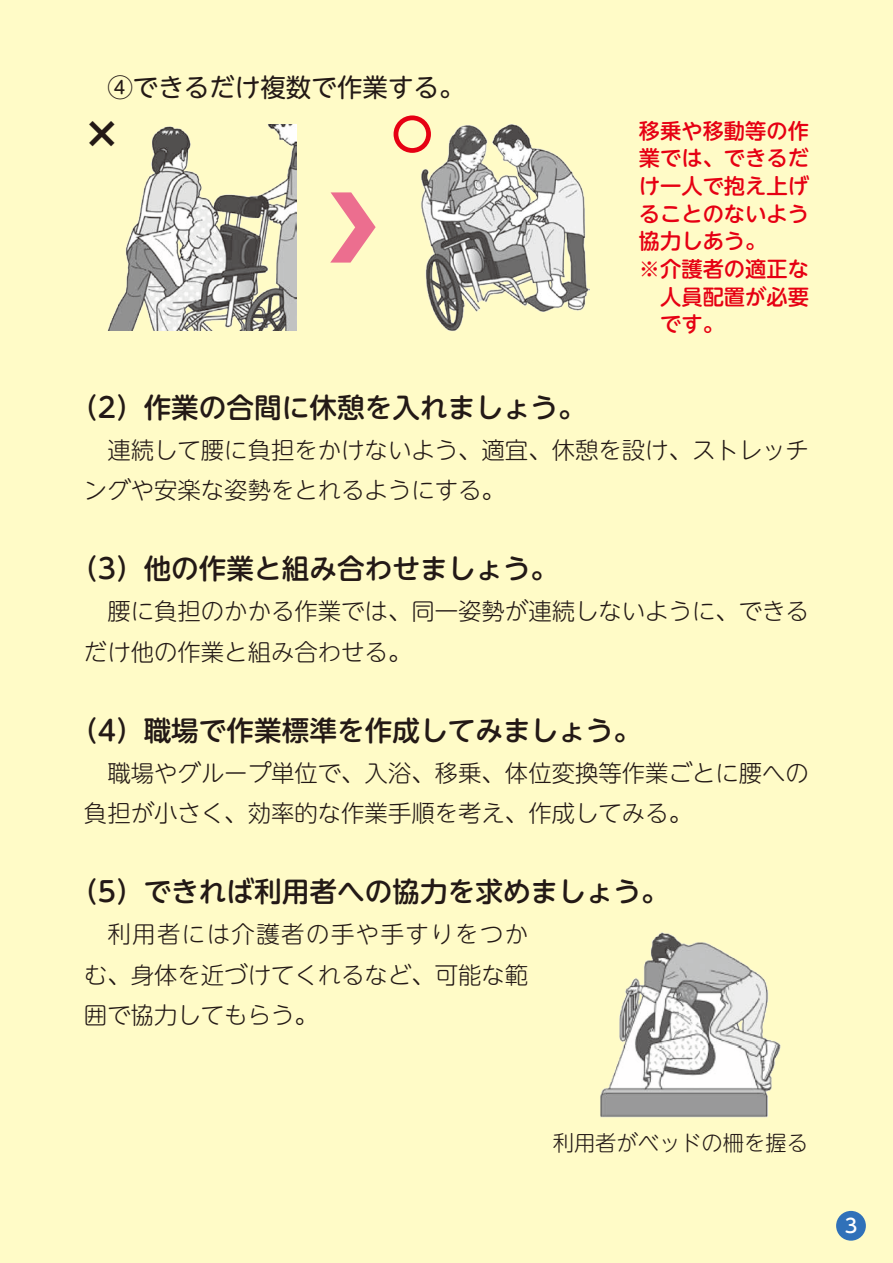
<style>
.page{position:relative;width:893px;height:1263px;background:#fffbc7}
.page>*{position:absolute;margin:0;border:0;box-sizing:border-box;transform-origin:0 0}
.t1{font:700 38.25px "UD Shin Go Pro";color:#231916}
.t2{font:500 27.6px "UD Shin M Go Pro";color:#231916}
.t3{font:25.5px "UD Shin M Go Pro";color:#231916}
.t4{font:300 23.4px/40.3px "UD Shin M Go Pro";color:#231916}
.t5{font:500 21.3px "UD Shin M Go Pro";color:#e60013}
.t6{font:300 21.3px "UD Shin M Go Pro";color:#231916}
.t7{font:500 19.2px "UD Shin M Go Pro";color:#fff}
</style>
<div class="page">
<img style="left:108px;top:125px;width:188px;height:205px">
<img style="left:421px;top:124px;width:168px;height:207px">
<svg style="left:330px;top:192px;width:46px;height:71px"></svg>
<img style="left:600px;top:932px;width:181px;height:186px">
<svg style="left:393px;top:115px;width:40px;height:40px"></svg>
<div style="left:836px;top:1211px;width:30px;height:30px;background:#3071b9;border-radius:50%"></div>
<p class="t3" style="left:107px;top:66px;width:359px">④できるだけ複数で作業する。</p>
<h1 class="t1" style="left:83px;top:103px;width:40px">×</h1>
<p class="t5" style="left:639px;top:113px;width:172px">移乗や移動等の作</p>
<p class="t5" style="left:639px;top:141px;width:172px">業では、できるだ</p>
<p class="t5" style="left:639px;top:169px;width:172px">け一人で抱え上げ</p>
<p class="t5" style="left:639px;top:196px;width:172px">ることのないよう</p>
<p class="t5" style="left:639px;top:224px;width:129px">協力しあう。</p>
<p class="t5" style="left:639px;top:252px;width:172px">※介護者の適正な</p>
<p class="t5" style="left:660px;top:279px;width:150px">人員配置が必要</p>
<p class="t5" style="left:660px;top:307px;width:65px">です。</p>
<p class="t2" style="left:70px;top:385px;width:517px">（2）作業の合間に休憩を入れましょう。</p>
<p class="t4" style="left:84px;top:428px;width:726px;text-indent:23px">連続して腰に負担をかけないよう、適宜、休憩を設け、ストレッチングや安楽な姿勢をとれるようにする。</p>
<p class="t2" style="left:70px;top:546px;width:490px">（3）他の作業と組み合わせましょう。</p>
<p class="t4" style="left:84px;top:590px;width:726px;text-indent:23px">腰に負担のかかる作業では、同一姿勢が連続しないように、できるだけ他の作業と組み合わせる。</p>
<p class="t2" style="left:70px;top:708px;width:572px">（4）職場で作業標準を作成してみましょう。</p>
<p class="t4" style="left:84px;top:751px;width:726px;text-indent:23px">職場やグループ単位で、入浴、移乗、体位変換等作業ごとに腰への負担が小さく、効率的な作業手順を考え、作成してみる。</p>
<p class="t2" style="left:70px;top:869px;width:600px">（5）できれば利用者への協力を求めましょう。</p>
<p class="t4" style="left:84px;top:913px;width:446px;text-align:justify;text-indent:23px">利用者には介護者の手や手すりをつかむ、身体を近づけてくれるなど、可能な範囲で協力してもらう。</p>
<p class="t6" style="left:553px;top:1125px;width:257px">利用者がベッドの柵を握る</p>
<p class="t7" style="left:845px;top:1210px;width:14px">3</p>
</div>
